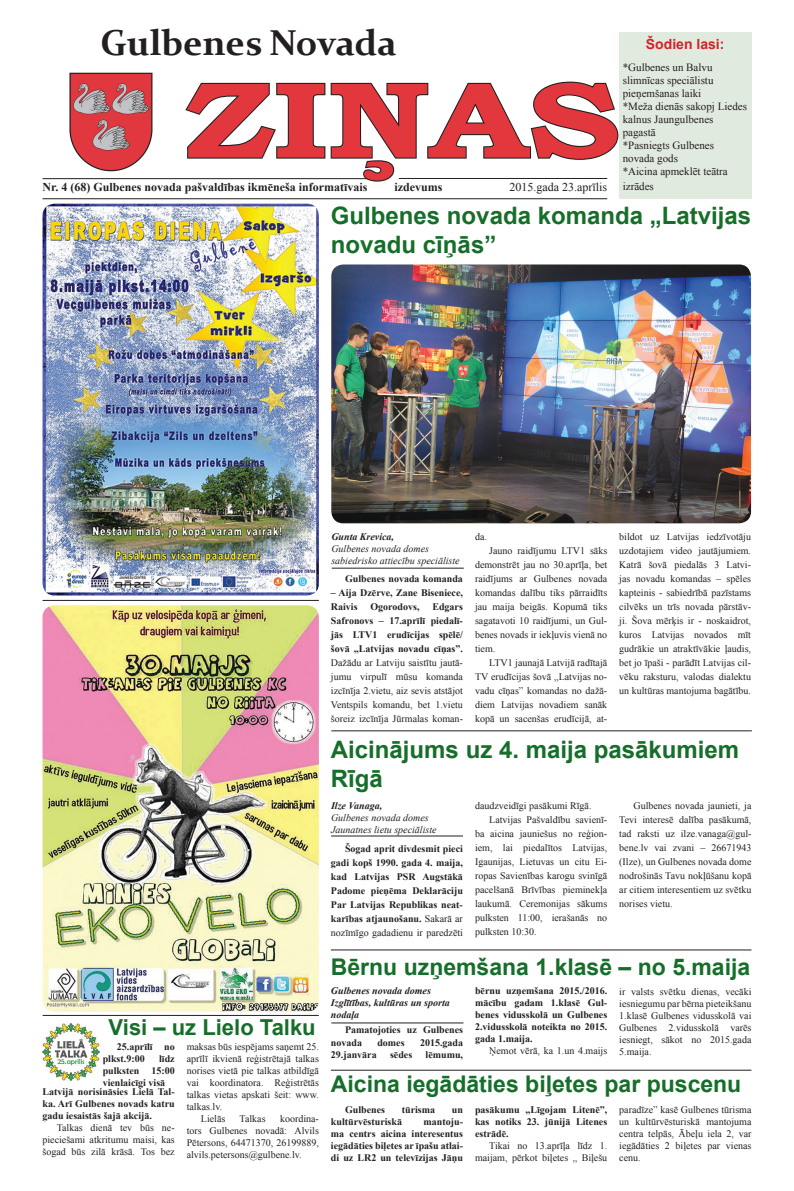
<style>
.page{position:relative;width:794px;height:1191px;background:#fff}
.page>*{position:absolute;margin:0;border:0;box-sizing:border-box;transform-origin:0 0}
.t1{font:700 108px "Bookman Old Style";letter-spacing:-.02em;color:#e1373d;scale:1.31 1}
.t2{font:700 36px "Constantia";color:#231f20}
.t3{font:700 24px/28.8px "Arial";color:#166e2a}
.t4{font:700 23px "Arial";color:#166e2a}
.t5{font:700 22px "Arial";color:#166e2a}
.t6{font:700 14px "Arial";color:#d1232a}
.t7{font:700 12px "Times New Roman";color:#231f20}
.t8{font:12px "Times New Roman";color:#231f20}
.t9{font:11px/13px "Times New Roman";color:#231f20}
.t10{font:10px/14px "Times New Roman";color:#231f20;text-align:justify}
.t11{font:700 10px/12px "Times New Roman";color:#231f20;text-align:justify}
.t12{font:italic 10px/12px "Times New Roman";color:#231f20}
.t13{font:italic 700 10px/12px "Times New Roman";color:#231f20}
.s1{font-weight:400}
</style>
<div class="page">
<hr style="left:43px;top:198px;width:564px;height:1px;background:#231f20">
<hr style="left:43px;top:178px;width:330px;height:1px;background:#231f20">
<svg style="left:184px;top:81px;width:435px;height:101px"></svg>
<img style="left:69px;top:72px;width:84px;height:100px">
<div style="left:619px;top:32px;width:132px;height:167px;background:#e1eade"></div>
<hr style="left:331px;top:1070px;width:420px;height:1px;background:#231f20">
<hr style="left:331px;top:1022px;width:132px;height:1px;background:#231f20">
<img style="left:43px;top:605px;width:276px;height:407px">
<hr style="left:43px;top:600px;width:276px;height:1px;background:#231f20">
<hr style="left:43px;top:1015px;width:276px;height:1px;background:#231f20">
<img style="left:43px;top:1023px;width:56px;height:57px">
<hr style="left:332px;top:568px;width:132px;height:1px;background:#231f20">
<img style="left:331px;top:264px;width:420px;height:259px">
<hr style="left:331px;top:730px;width:421px;height:1px;background:#231f20">
<hr style="left:331px;top:835px;width:132px;height:1px;background:#231f20">
<hr style="left:331px;top:949px;width:420px;height:1px;background:#231f20">
<img style="left:43px;top:204px;width:276px;height:391px">
<h2 class="t2" style="left:101px;top:18px;width:297px">Gulbenes Novada</h2>
<h3 class="t6" style="left:646px;top:34px;width:80px">Šodien lasi:</h3>
<p class="t9" style="left:623px;top:61px;width:126px">*Gulbenes un Balvu slimnīcas speciālistu pieņemšanas laiki<br>*Meža dienās sakopj Liedes kalnus Jaungulbenes pagastā<br>*Pasniegts Gulbenes novada gods<br>*Aicina apmeklēt teātra</p>
<p class="t9" style="left:623px;top:180px;width:33px">izrādes</p>
<h1 class="t1" style="left:185px;top:42px;width:334px">ZIŅAS</h1>
<p class="t7" style="left:43px;top:178px;width:326px">Nr. 4 (68) Gulbenes novada pašvaldības ikmēneša informatīvais</p>
<p class="t7" style="left:394px;top:178px;width:49px">izdevums</p>
<p class="t8" style="left:509px;top:179px;width:99px">2015.gada 23.aprīlis</p>
<h3 class="t3" style="left:331px;top:202px;width:422px">Gulbenes novada komanda „Latvijas novadu cīņās”</h3>
<p class="t13" style="left:331px;top:530px;width:64px">Gunta Krevica,</p>
<p class="t12" style="left:331px;top:542px;width:130px">Gulbenes novada domes sabiedrisko attiecību speciāliste</p>
<p class="t11" style="left:345px;top:572px;width:119px">Gulbenes novada komanda</p>
<p class="t11" style="left:331px;top:585px;width:134px;line-height:14px">– Aija Dzērve, Zane Biseniece,<br>Raivis</p>
<p class="t11" style="left:370px;top:600px;width:50px">Ogorodovs,</p>
<p class="t11" style="left:331px;top:599px;width:134px;line-height:14px;text-indent:101px">Edgars Safronovs – 17.aprīlī piedalī&shy;jās LTV1 erudīcijas spēlē/ šovā „Latvijas novadu cīņas”.</p>
<p class="t10" style="left:331px;top:655px;width:134px">Dažādu ar Latviju saistītu jautā&shy;jumu virpulī mūsu komanda izcīnīja 2.vietu, aiz sevis atstājot Ventspils komandu, bet 1.vietu šoreiz izcīnīja Jūrmalas koman-</p>
<p class="t10" style="left:475px;top:529px;width:13px">da.</p>
<p class="t10" style="left:475px;top:543px;width:134px;text-indent:14px">Jauno raidījumu LTV1 sāks demonstrēt jau no 30.aprīļa, bet raidījums ar Gulbenes novada komandas dalību tiks pārraidīts jau maija beigās. Kopumā tiks sagatavoti 10 raidījumi, un Gul&shy;benes novads ir iekļuvis vienā no tiem.</p>
<p class="t10" style="left:475px;top:655px;width:134px;text-indent:14px">LTV1 jaunajā Latvijā radītajā TV erudīcijas šovā „Latvijas no&shy;vadu cīņas” komandas no dažā&shy;diem Latvijas novadiem sanāk kopā un sacenšas erudīcijā, at-</p>
<p class="t10" style="left:619px;top:529px;width:133px">bildot uz Latvijas iedzīvotāju uzdotajiem video jautājumiem.<br>Katrā šovā piedalās 3 Latvi&shy;jas novadu komandas – spēles kapteinis - sabiedrībā pazīstams cilvēks un trīs novada pārstāv&shy;ji. Šova mērķis ir - noskaidrot, kuros Latvijas novados mīt gudrākie un atraktīvākie ļaudis, bet jo īpaši - parādīt Latvijas cil&shy;vēku raksturu, valodas dialektu un kultūras mantojuma bagātību.</p>
<h3 class="t5" style="left:109px;top:1012px;width:209px">Visi – uz Lielo Talku</h3>
<p class="t11" style="left:103px;top:1040px;width:73px;text-indent:14px">25.aprīlī no plkst.9:00</p>
<p class="t11" style="left:103px;top:1052px;width:73px;text-indent:56px">līdz pulksten 15:00 vienlaicīgi visā</p>
<p class="t11" style="left:43px;top:1085px;width:134px">Latvijā norisināsies Lielā Tal&shy;ka. Arī Gulbenes novads katru gadu iesaistās šajā akcijā.</p>
<p class="t10" style="left:43px;top:1121px;width:134px;line-height:12px;text-indent:14px">Talkas dienā tev būs ne&shy;pieciešami atkritumu maisi, kas šogad būs zilā krāsā. Tos bez</p>
<p class="t10" style="left:187px;top:1039px;width:134px">maksas būs iespējams saņemt 25.</p>
<p class="t10" style="left:187px;top:1051px;width:134px">aprīlī ikvienā reģistrētajā talkas</p>
<p class="t10" style="left:187px;top:1063px;width:134px">norises vietā pie talkas atbildīgā</p>
<p class="t10" style="left:187px;top:1075px;width:134px">vai koordinatora. Reģistrētās</p>
<p class="t10" style="left:187px;top:1087px;width:134px">talkas vietas apskati šeit: www.</p>
<p class="t10" style="left:187px;top:1099px;width:37px">talkas.lv.</p>
<p class="t10" style="left:201px;top:1111px;width:26px">Lielās</p>
<p class="t10" style="left:240px;top:1111px;width:27px">Talkas</p>
<p class="t10" style="left:187px;top:1112px;width:134px;line-height:12px;text-indent:93px">koordina&shy;tors Gulbenes novadā: Alvils Pētersons, 64471370, 26199889, alvils.petersons@gulbene.lv.</p>
<h3 class="t3" style="left:331px;top:736px;width:410px">Aicinājums uz 4. maija pasākumiem<br>Rīgā</h3>
<p class="t13" style="left:331px;top:799px;width:53px">Ilze Vanaga,</p>
<p class="t12" style="left:331px;top:811px;width:107px">Gulbenes novada domes<br>Jaunatnes lietu speciāliste</p>
<p class="t11" style="left:331px;top:841px;width:134px;line-height:14px;text-indent:14px">Šogad aprit divdesmit pieci gadi kopš 1990. gada 4. maija, kad Latvijas PSR Augstākā Padome pieņēma Deklarāciju Par Latvijas Republikas neat&shy;karības atjaunošanu. <span class="s1">Sakarā ar nozīmīgo gadadienu ir paredzēti</span></p>
<p class="t10" style="left:619px;top:798px;width:134px;text-indent:14px">Gulbenes novada jaunieti, ja Tevi interesē dalība pasākumā, tad raksti uz ilze.vanaga@gul&shy;bene.lv vai zvani – 26671943 (Ilze), un Gulbenes novada dome nodrošinās Tavu nokļūšanu kopā ar citiem interesentiem uz svētku norises vietu.</p>
<p class="t10" style="left:475px;top:798px;width:118px">daudzveidīgi pasākumi Rīgā.</p>
<p class="t10" style="left:489px;top:812px;width:119px">Latvijas Pašvaldību savienī-</p>
<p class="t10" style="left:475px;top:826px;width:134px">ba aicina jauniešus no reģion-</p>
<p class="t10" style="left:475px;top:840px;width:134px">iem, lai piedalītos Latvijas,</p>
<p class="t10" style="left:475px;top:854px;width:134px">Igaunijas, Lietuvas un citu Ei-</p>
<p class="t10" style="left:475px;top:868px;width:134px">ropas Savienības karogu svinīgā</p>
<p class="t10" style="left:475px;top:882px;width:134px">pacelšanā Brīvības pieminekļa</p>
<p class="t10" style="left:475px;top:896px;width:134px">laukumā. Ceremonijas sākums</p>
<p class="t10" style="left:475px;top:910px;width:134px">pulksten 11:00, ierašanās no</p>
<p class="t10" style="left:475px;top:924px;width:63px">pulksten 10:30.</p>
<h3 class="t4" style="left:331px;top:951px;width:421px">Bērnu uzņemšana 1.klasē – no 5.maija</h3>
<p class="t13" style="left:331px;top:984px;width:120px">Gulbenes novada domes<br>Izglītības, kultūras un sporta nodaļa</p>
<p class="t11" style="left:331px;top:1024px;width:134px;text-indent:14px">Pamatojoties uz Gulbenes novada</p>
<p class="t11" style="left:475px;top:984px;width:134px">bērnu uzņemšana 2015./2016. mācību gadam 1.klasē Gul&shy;benes vidusskolā un Gulbenes 2.vidusskolā noteikta no 2015. gada 1.maija.</p>
<p class="t10" style="left:489px;top:1043px;width:119px">Ņemot vērā, ka 1.un 4.maijs</p>
<h3 class="t4" style="left:331px;top:1069px;width:412px">Aicina iegādāties biļetes par puscenu</h3>
<p class="t11" style="left:345px;top:1103px;width:42px">Gulbenes</p>
<p class="t11" style="left:402px;top:1103px;width:35px">tūrisma</p>
<p class="t11" style="left:452px;top:1103px;width:13px">un</p>
<p class="t11" style="left:331px;top:1115px;width:73px">kultūrvēsturiskā</p>
<p class="t10" style="left:619px;top:985px;width:134px;line-height:12px">ir valsts svētku dienas, vecāki iesniegumu par bērna pieteikšanu 1.klasē Gulbenes vidusskolā vai Gulbenes 2.vidusskolā varēs iesniegt, sākot no 2015.gada 5.maija.</p>
<p class="t11" style="left:377px;top:1036px;width:29px">domes</p>
<p class="t11" style="left:420px;top:1036px;width:45px">2015.gada</p>
<p class="t11" style="left:331px;top:1048px;width:47px">29.janvāra</p>
<p class="t11" style="left:390px;top:1048px;width:24px">sēdes</p>
<p class="t11" style="left:425px;top:1048px;width:39px">lēmumu,</p>
<p class="t11" style="left:475px;top:1103px;width:134px">pasākumu „Līgojam Litenē”, kas notiks 23. jūnijā Litenes estrādē.</p>
<p class="t10" style="left:475px;top:1139px;width:134px;line-height:12px;text-align:right">Tikai no 13.aprīļa līdz 1. maijam, pērkot biļetes „ Biļešu</p>
<p class="t10" style="left:619px;top:1103px;width:134px;line-height:12px">paradīze” kasē Gulbenes tūrisma un kultūrvēsturiskā mantojuma centra telpās, Ābeļu iela 2, var iegādāties 2 biļetes par vienas cenu.</p>
<p class="t11" style="left:331px;top:1115px;width:134px;text-indent:93px">mantoju&shy;ma centrs aicina interesentus iegādāties biļetes ar īpašu atlai&shy;di uz LR2 un televīzijas Jāņu</p>
</div>
